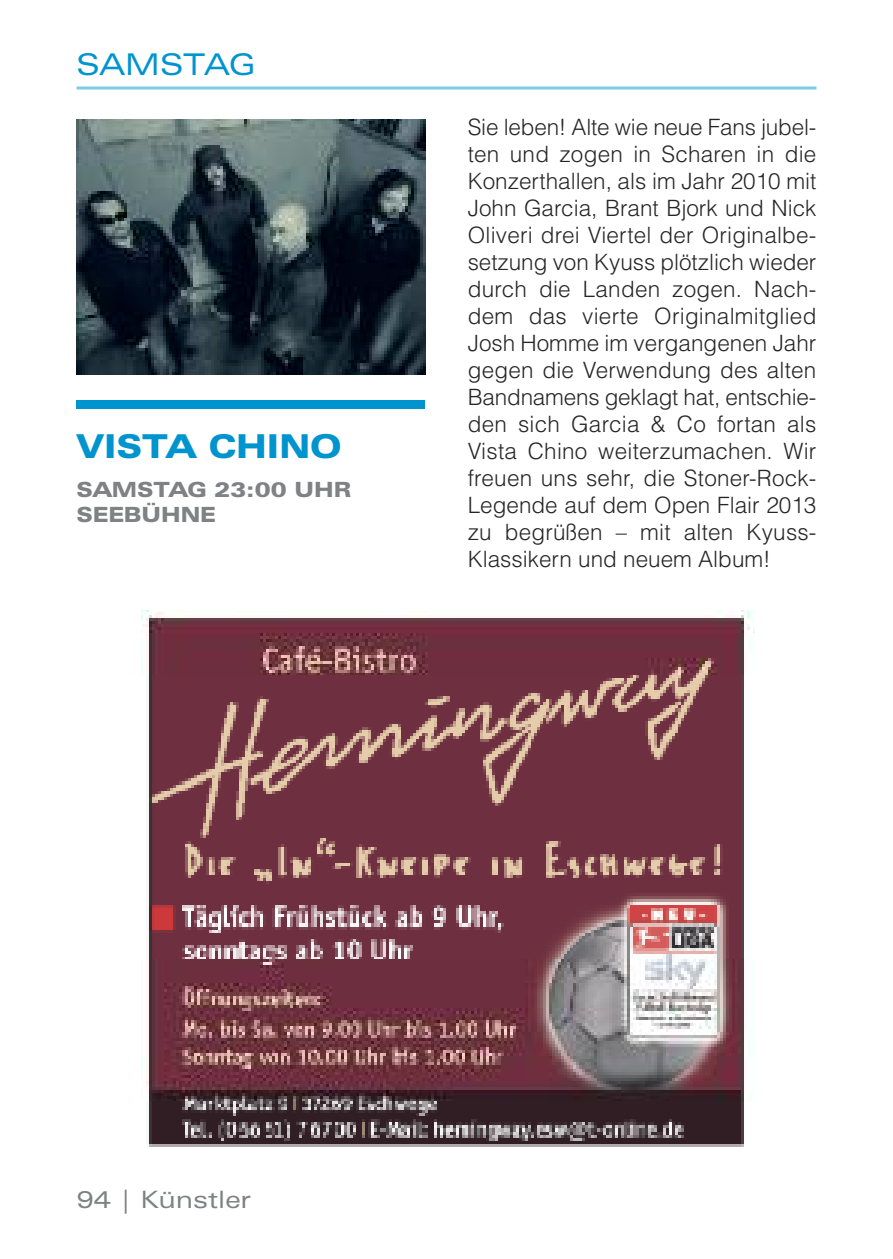
<style>
.page{position:relative;width:893px;height:1259px;background:#fff}
.page>*{position:absolute;margin:0;border:0;box-sizing:border-box;transform-origin:0 0}
.t1{font:900 expanded 33px "Zurich BT";color:#0094cf}
.t2{font:expanded 30px "Zurich BT";color:#0094cf}
.t3{font:expanded 24px "Zurich BT";color:#7f8184}
.t4{font:300 22.5px/27px "Helvetica";color:#272627;text-align:justify}
.t5{font:900 expanded 21px/25.2px "Zurich BT";color:#7f8184}
</style>
<div class="page">
<img style="left:77px;top:119px;width:348px;height:255px">
<div style="left:77px;top:400px;width:348px;height:8px;background:#0094cf"></div>
<hr style="left:77px;top:86px;width:739px;height:3px;background:#80c9e7">
<img style="left:142px;top:610px;width:612px;height:537px">
<h2 class="t2" style="left:77px;top:53px;width:180px">SAMSTAG</h2>
<h1 class="t1" style="left:77px;top:434px;width:267px">VISTA CHINO</h1>
<p class="t5" style="left:77px;top:479px;width:276px">SAMSTAG 23:00 UHR<br>SEEBÜHNE</p>
<p class="t4" style="left:468px;top:114px;width:350px">Sie leben! Alte wie neue Fans jubel&shy;ten und zogen in Scharen in die Konzerthallen, als im Jahr 2010 mit John Garcia, Brant Bjork und Nick Oliveri drei Viertel der Originalbe&shy;setzung von Kyuss plötzlich wieder durch die Landen zogen. Nach&shy;dem das vierte Originalmitglied Josh Homme im vergangenen Jahr gegen die Verwendung des alten Bandnamens geklagt hat, entschie&shy;den sich Garcia &amp; Co fortan als Vista Chino weiterzumachen. Wir freuen uns sehr, die Stoner-Rock-Legende auf dem Open Flair 2013 zu begrüßen – mit alten Kyuss-Klassikern und neuem Album!</p>
<p class="t3" style="left:77px;top:1191px;width:176px">94 | Künstler</p>
</div>
